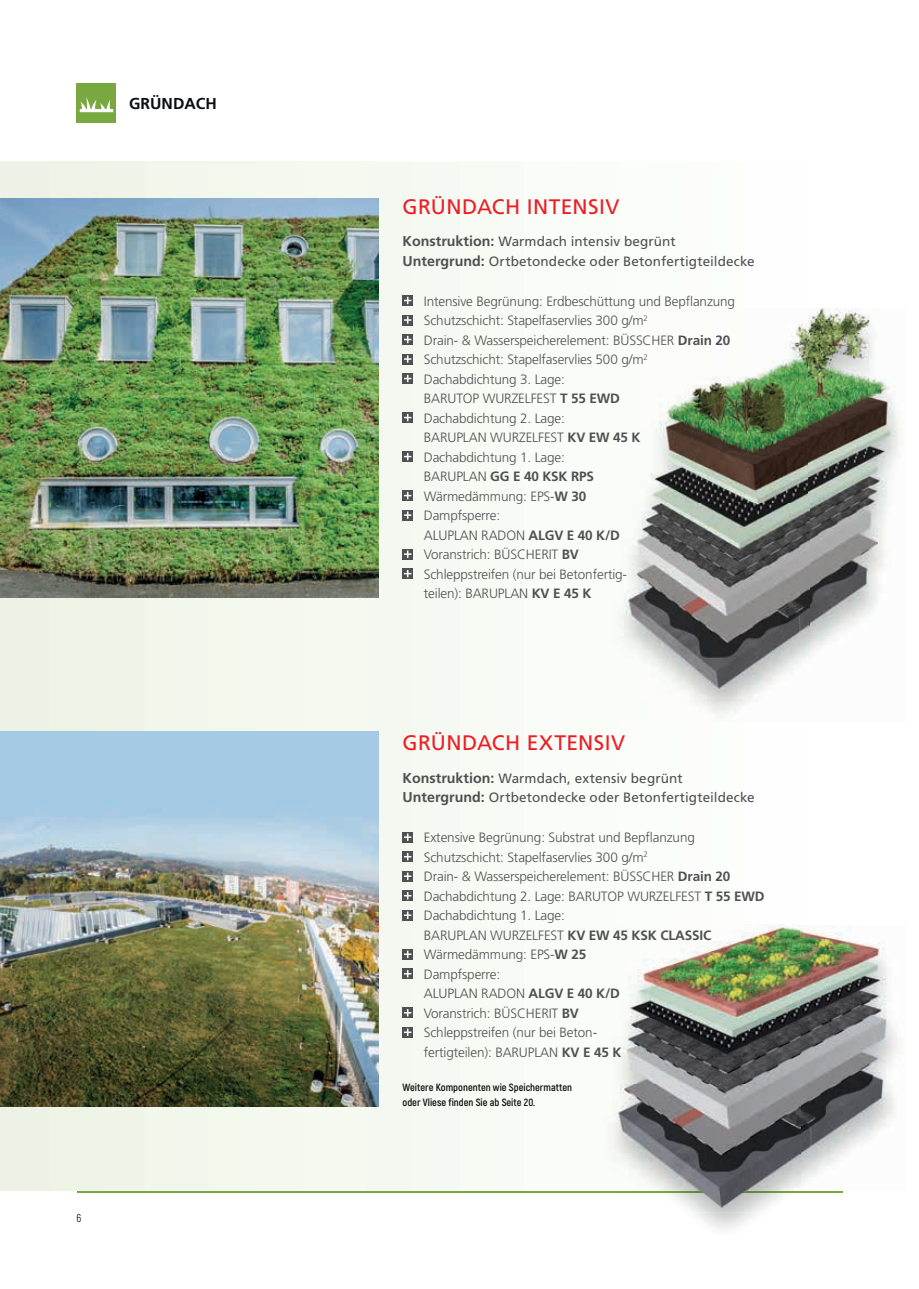
<style>
.page{position:relative;width:919px;height:1289px;background:#fff}
.page>*{position:absolute;margin:0;border:0;box-sizing:border-box;transform-origin:0 0}
.t1{font:21px "Frutiger LT Pro";letter-spacing:.02em;color:#ed1d23}
.t2{font:700 15.75px "Frutiger LT Pro";color:#0b0e10}
.t3{font:300 13.5px/19.5px "Frutiger LT Pro";letter-spacing:-.01em;color:#4e5151}
.t4{font:13.5px/19.5px "Frutiger LT Pro";letter-spacing:.005em;color:#4e5151}
.t5{font:11.25px "Akrobat";color:#0b0e10}
.t6{font:700 10.5px/15px "Akrobat";color:#0b0e10}
.s1{font-weight:700;font-size:14.25px}
.s2{font-weight:700}
</style>
<div class="page">
<div style="left:0;top:162px;width:373px;height:1029px;background:#f1f7ec"></div>
<div style="left:373px;top:162px;width:151px;height:925px;background:#f5f9f3"></div>
<div style="left:373px;top:1087px;width:120px;height:104px;background:#f5f9f3"></div>
<hr style="left:77px;top:1191px;width:765px;height:1px;background:#79a840">
<img style="left:0;top:198px;width:378px;height:399px">
<img style="left:0;top:731px;width:378px;height:375px">
<div style="left:77px;top:84px;width:39px;height:39px;background:#79a840"></div>
<svg style="left:79px;top:97px;width:34px;height:15px"></svg>
<img style="left:625px;top:308px;width:275px;height:390px">
<img style="left:603px;top:1192px;width:155px;height:37px">
<img style="left:612px;top:924px;width:282px;height:288px">
<img style="left:612px;top:1191px;width:230px;height:1px">
<svg style="left:402px;top:295px;width:11px;height:11px"></svg>
<svg style="left:404px;top:297px;width:7px;height:7px"></svg>
<div style="left:402px;top:315px;width:11px;height:10px;background:#4e5151"></div>
<svg style="left:404px;top:316px;width:7px;height:8px"></svg>
<svg style="left:402px;top:334px;width:11px;height:11px"></svg>
<svg style="left:404px;top:336px;width:7px;height:7px"></svg>
<div style="left:402px;top:354px;width:11px;height:10px;background:#4e5151"></div>
<svg style="left:404px;top:355px;width:7px;height:8px"></svg>
<svg style="left:402px;top:373px;width:11px;height:11px"></svg>
<svg style="left:404px;top:375px;width:7px;height:7px"></svg>
<svg style="left:402px;top:412px;width:11px;height:11px"></svg>
<svg style="left:404px;top:414px;width:7px;height:7px"></svg>
<svg style="left:402px;top:451px;width:11px;height:11px"></svg>
<svg style="left:404px;top:453px;width:7px;height:7px"></svg>
<svg style="left:402px;top:490px;width:11px;height:11px"></svg>
<svg style="left:404px;top:492px;width:7px;height:7px"></svg>
<div style="left:402px;top:510px;width:11px;height:10px;background:#4e5151"></div>
<svg style="left:404px;top:511px;width:7px;height:8px"></svg>
<div style="left:402px;top:549px;width:11px;height:10px;background:#4e5151"></div>
<svg style="left:404px;top:550px;width:7px;height:8px"></svg>
<div style="left:402px;top:568px;width:11px;height:11px;background:#4e5151"></div>
<svg style="left:404px;top:570px;width:7px;height:7px"></svg>
<svg style="left:402px;top:832px;width:11px;height:10px"></svg>
<svg style="left:404px;top:833px;width:7px;height:7px"></svg>
<div style="left:402px;top:851px;width:11px;height:10px;background:#4e5151"></div>
<svg style="left:404px;top:853px;width:7px;height:7px"></svg>
<svg style="left:402px;top:871px;width:11px;height:10px"></svg>
<svg style="left:404px;top:872px;width:7px;height:7px"></svg>
<div style="left:402px;top:890px;width:11px;height:10px;background:#4e5151"></div>
<svg style="left:404px;top:892px;width:7px;height:7px"></svg>
<svg style="left:402px;top:910px;width:11px;height:10px"></svg>
<svg style="left:404px;top:911px;width:7px;height:7px"></svg>
<svg style="left:402px;top:949px;width:11px;height:10px"></svg>
<svg style="left:404px;top:950px;width:7px;height:7px"></svg>
<div style="left:402px;top:968px;width:11px;height:10px;background:#4e5151"></div>
<svg style="left:404px;top:970px;width:7px;height:7px"></svg>
<div style="left:402px;top:1007px;width:11px;height:10px;background:#4e5151"></div>
<svg style="left:404px;top:1009px;width:7px;height:7px"></svg>
<svg style="left:402px;top:1027px;width:11px;height:10px"></svg>
<svg style="left:404px;top:1028px;width:7px;height:7px"></svg>
<p class="t2" style="left:129px;top:95px;width:89px">GRÜNDACH</p>
<p class="t5" style="left:77px;top:1210px;width:6px">6</p>
<h1 class="t1" style="left:402px;top:194px;width:218px">GRÜNDACH INTENSIV</h1>
<p class="t4" style="left:402px;top:232px;width:353px"><span class="s1">Konstruktion:</span> Warmdach intensiv begrünt<br><span class="s1">Untergrund:</span> Ortbetondecke oder Betonfertigteildecke</p>
<p class="t3" style="left:424px;top:291px;width:313px">Intensive Begrünung: Erdbeschüttung und Bepflanzung<br>Schutzschicht: Stapelfaservlies 300 g/m<sup>2<br></sup>Drain- &amp; Wasserspeicherelement: BÜSSCHER <span class="s2">Drain 20<br></span>Schutzschicht: Stapelfaservlies 500 g/m<sup>2<br></sup>Dachabdichtung 3. Lage:<br>BARUTOP WURZELFEST <span class="s2">T 55 EWD<br></span>Dachabdichtung 2. Lage:<br>BARUPLAN WURZELFEST <span class="s2">KV EW 45 K<br></span>Dachabdichtung 1. Lage:<br>BARUPLAN <span class="s2">GG E 40 KSK RPS<br></span>Wärmedämmung: EPS-<span class="s2">W 30<br></span>Dampfsperre:<br>ALUPLAN RADON <span class="s2">ALGV E 40 K/D<br></span>Voranstrich: BÜSCHERIT <span class="s2">BV<br></span>Schleppstreifen (nur bei Betonfertig-<br>teilen): BARUPLAN <span class="s2">KV E 45 K</span></p>
<h1 class="t1" style="left:402px;top:730px;width:224px">GRÜNDACH EXTENSIV</h1>
<p class="t4" style="left:402px;top:768px;width:353px"><span class="s1">Konstruktion:</span> Warmdach, extensiv begrünt<br><span class="s1">Untergrund:</span> Ortbetondecke oder Betonfertigteildecke</p>
<p class="t3" style="left:424px;top:828px;width:342px">Extensive Begrünung: Substrat und Bepflanzung Schutzschicht: Stapelfaservlies 300 g/m<sup>2<br></sup>Drain- &amp; Wasserspeicherelement: BÜSSCHER <span class="s2">Drain 20<br></span>Dachabdichtung 2. Lage: BARUTOP WURZELFEST <span class="s2">T 55 EWD </span>Dachabdichtung 1. Lage:<br>BARUPLAN WURZELFEST <span class="s2">KV EW 45 KSK CLASSIC </span>Wärmedämmung: EPS-<span class="s2">W 25<br></span>Dampfsperre:<br>ALUPLAN RADON <span class="s2">ALGV E 40 K/D<br></span>Voranstrich: BÜSCHERIT <span class="s2">BV<br></span>Schleppstreifen (nur bei Beton-<br>fertigteilen): BARUPLAN <span class="s2">KV E 45 K</span></p>
<p class="t6" style="left:402px;top:1080px;width:171px">Weitere Komponenten wie Speichermatten oder Vliese finden Sie ab Seite 20.</p>
</div>
